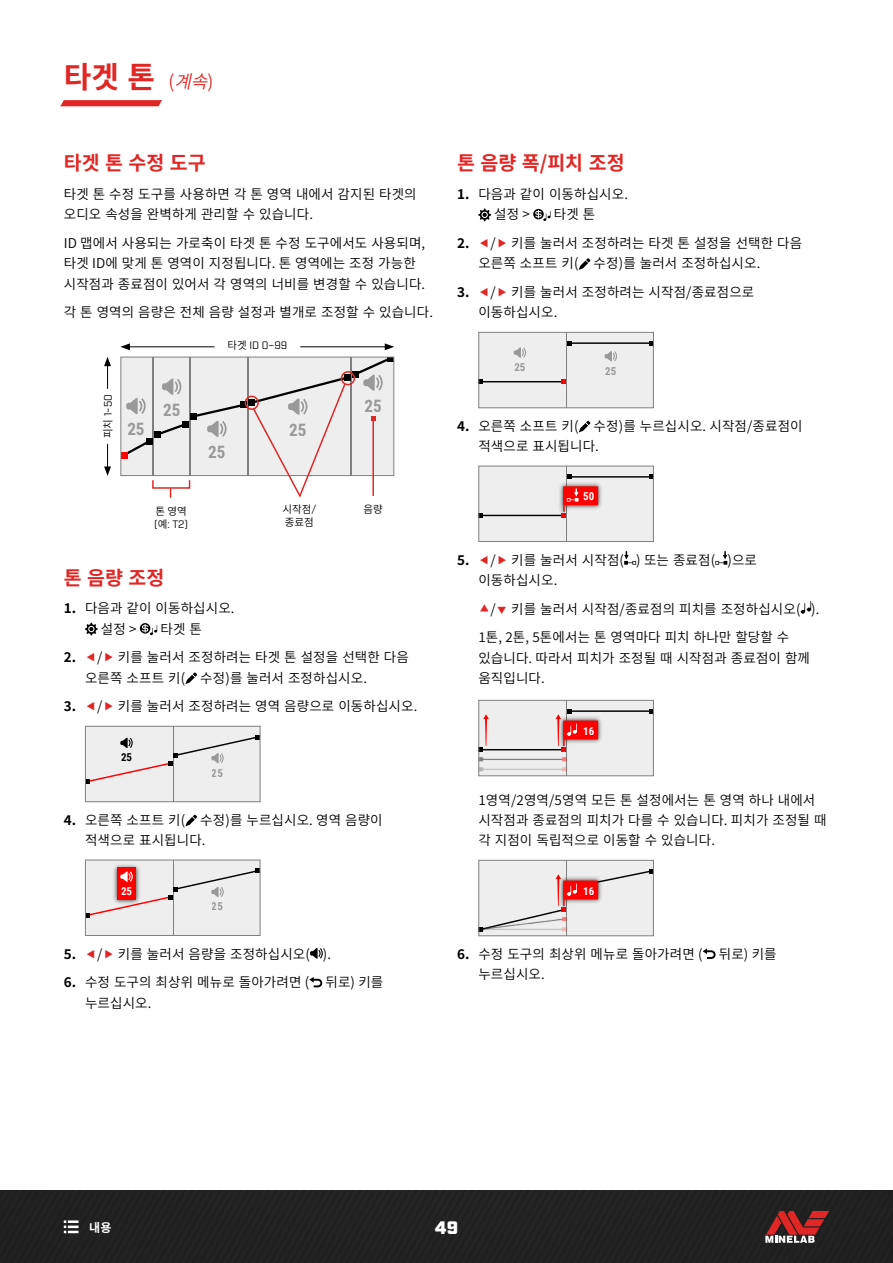
<style>
.page{position:relative;width:893px;height:1263px;background:#fff}
.page>*{position:absolute;margin:0;border:0;box-sizing:border-box;transform-origin:0 0}
.H1_NON-TOC{font:700 30px "Source Han Sans KR";color:#e12725}
.H2_TOC{font:700 19.5px "Source Han Sans KR";color:#e12725}
.t1{font:900 18px "Industry";color:#fff}
.t2{font:700 17.1px "Roboto Condensed";color:#999}
.Body{font:13.5px/20.2px "Source Han Sans KR";letter-spacing:.01em;color:#000}
.Body_Indent{font:13.5px/20.2px "Source Han Sans KR";letter-spacing:.01em;color:#000}
.t3{font:700 12px "Source Han Sans KR";color:#fff}
.t4{font:700 10.95px "Roboto Condensed";color:#999}
.t5{font:700 10.95px "Roboto Condensed";letter-spacing:.02em;color:#fff}
.t6{font:700 10.95px "Roboto Condensed";color:#000}
.Annotation_centre{font:10.5px/13.5px "Industry";color:#000}
.Annotation_centre-2{font:10.5px "Source Han Sans KR";color:#000}
.s1{font-weight:400;font-size:18px}
.s2{font-weight:400;font-style:italic;font-size:18px}
.s3{font-family:"Source Han Sans KR"}
.s4{font-family:"Industry"}
.s5{font-weight:700}
</style>
<div class="page">
<div style="left:0;top:1191px;width:893px;height:72px;background:#222"></div>
<svg style="left:60px;top:100px;width:102px;height:6px"></svg>
<svg style="left:765px;top:1211px;width:64px;height:32px;background:#863b3b"></svg>
<svg style="left:64px;top:1220px;width:15px;height:13px"></svg>
<svg style="left:121px;top:357px;width:273px;height:141px;background:#e5e2e2"></svg>
<div style="left:341px;top:371px;width:14px;height:14px;border:2px solid #e12725;border-radius:50%"></div>
<div style="left:245px;top:396px;width:14px;height:14px;border:2px solid #e12725;border-radius:50%"></div>
<hr style="left:300px;top:346px;width:87px;height:1px;background:#000">
<svg style="left:385px;top:343px;width:9px;height:7px"></svg>
<hr style="left:128px;top:346px;width:86px;height:1px;background:#000">
<svg style="left:120px;top:343px;width:10px;height:7px"></svg>
<svg style="left:104px;top:357px;width:7px;height:32px"></svg>
<svg style="left:104px;top:444px;width:7px;height:32px"></svg>
<svg style="left:85px;top:623px;width:13px;height:12px"></svg>
<svg style="left:140px;top:623px;width:17px;height:12px"></svg>
<svg style="left:185px;top:672px;width:12px;height:12px"></svg>
<div style="left:85px;top:726px;width:175px;height:76px;background:#eee"></div>
<hr style="left:173px;top:726px;width:1px;height:76px;background:#7f7f7f">
<svg style="left:87px;top:735px;width:171px;height:49px"></svg>
<div style="left:85px;top:726px;width:175px;height:76px;border:1px solid #808080"></div>
<svg style="left:185px;top:815px;width:12px;height:11px"></svg>
<div style="left:85px;top:860px;width:175px;height:75px;background:#eee"></div>
<img style="left:114px;top:864px;width:25px;height:5px">
<div style="left:117px;top:868px;width:19px;height:32px;background:#f00"></div>
<hr style="left:173px;top:860px;width:1px;height:75px;background:#7f7f7f">
<svg style="left:87px;top:869px;width:171px;height:48px"></svg>
<div style="left:85px;top:860px;width:175px;height:76px;border:1px solid #808080"></div>
<svg style="left:310px;top:948px;width:13px;height:10px"></svg>
<svg style="left:309px;top:977px;width:13px;height:10px"></svg>
<svg style="left:478px;top:209px;width:13px;height:12px"></svg>
<svg style="left:533px;top:209px;width:17px;height:12px"></svg>
<svg style="left:579px;top:258px;width:11px;height:12px"></svg>
<div style="left:479px;top:332px;width:174px;height:76px;background:#eee"></div>
<hr style="left:569px;top:342px;width:82px;height:2px;background:#000">
<svg style="left:567px;top:341px;width:4px;height:4px"></svg>
<hr style="left:566px;top:332px;width:1px;height:76px;background:#7f7f7f">
<hr style="left:481px;top:381px;width:83px;height:1px;background:#000">
<svg style="left:562px;top:379px;width:4px;height:5px"></svg>
<svg style="left:480px;top:379px;width:3px;height:5px"></svg>
<svg style="left:605px;top:351px;width:12px;height:10px"></svg>
<svg style="left:514px;top:347px;width:12px;height:11px"></svg>
<div style="left:478px;top:332px;width:176px;height:76px;border:1px solid #808080"></div>
<svg style="left:579px;top:421px;width:11px;height:11px"></svg>
<div style="left:479px;top:466px;width:174px;height:75px;background:#eee"></div>
<hr style="left:569px;top:476px;width:82px;height:2px;background:#000">
<svg style="left:567px;top:475px;width:4px;height:4px"></svg>
<hr style="left:566px;top:466px;width:1px;height:75px;background:#7f7f7f">
<hr style="left:481px;top:515px;width:83px;height:1px;background:#000">
<svg style="left:480px;top:513px;width:3px;height:5px"></svg>
<img style="left:557px;top:482px;width:45px;height:36px">
<svg style="left:562px;top:486px;width:36px;height:32px"></svg>
<div style="left:478px;top:466px;width:176px;height:76px;border:1px solid #808080"></div>
<svg style="left:624px;top:551px;width:12px;height:14px"></svg>
<svg style="left:715px;top:551px;width:12px;height:14px"></svg>
<svg style="left:801px;top:601px;width:10px;height:13px"></svg>
<div style="left:479px;top:700px;width:174px;height:76px;background:#eee"></div>
<hr style="left:569px;top:710px;width:82px;height:2px;background:#000">
<hr style="left:566px;top:700px;width:1px;height:76px;background:#7f7f7f">
<img style="left:480px;top:749px;width:88px;height:23px">
<img style="left:557px;top:717px;width:45px;height:36px">
<svg style="left:556px;top:709px;width:42px;height:43px"></svg>
<svg style="left:480px;top:714px;width:9px;height:38px"></svg>
<div style="left:478px;top:700px;width:176px;height:76px;border:1px solid #808080"></div>
<div style="left:479px;top:860px;width:174px;height:76px;background:#eee"></div>
<hr style="left:566px;top:860px;width:1px;height:76px;background:#7f7f7f">
<svg style="left:480px;top:869px;width:172px;height:62px"></svg>
<div style="left:478px;top:860px;width:176px;height:76px;border:1px solid #808080"></div>
<svg style="left:703px;top:948px;width:13px;height:11px"></svg>
<p class="H1_NON-TOC" style="left:64px;top:60px;width:156px">타 겟 톤 <span class="s1">(</span> <span class="s2">계속</span><span class="s1">)</span></p>
<p class="H2_TOC" style="left:64px;top:152px;width:143px">타겟 톤 수정 도구</p>
<p class="Body" style="left:64px;top:184px;width:354px">타겟 톤 수정 도구를 사용하면 각 톤 영역 내에서 감지된 타겟의 오디오 속성을 완벽하게 관리할 수 있습니다.</p>
<p class="Body" style="left:64px;top:233px;width:363px">ID 맵에서 사용되는 가로축이 타겟 톤 수정 도구에서도 사용되며, 타겟 ID에 맞게 톤 영역이 지정됩니다. 톤 영역에는 조정 가능한 시작점과 종료점이 있어서 각 영역의 너비를 변경할 수 있습니다.</p>
<p class="Body" style="left:64px;top:303px;width:369px">각 톤 영역의 음량은 전체 음량 설정과 별개로 조정할 수 있습니다.</p>
<p class="Annotation_centre" style="left:227px;top:339px;width:62px"><span class="s3">타겟</span> ID 0–99</p>
<p class="Annotation_centre" style="left:102px;top:438px;width:46px;rotate:-90deg"><span class="s3">피치</span> 1~50</p>
<p class="t2" style="left:127px;top:417px;width:19px">25</p>
<p class="t2" style="left:163px;top:398px;width:19px">25</p>
<p class="t2" style="left:364px;top:394px;width:19px">25</p>
<p class="t2" style="left:289px;top:418px;width:19px">25</p>
<p class="t2" style="left:208px;top:440px;width:19px">25</p>
<p class="Annotation_centre" style="left:154px;top:504px;width:35px"><span class="s3">톤 영역 </span>(<span class="s3">예</span>: T2)</p>
<p class="Annotation_centre-2" style="left:282px;top:503px;width:35px">시작점<span class="s4">/</span></p>
<p class="Annotation_centre-2" style="left:364px;top:503px;width:21px">음량</p>
<p class="Annotation_centre-2" style="left:285px;top:516px;width:30px">종료점</p>
<p class="H2_TOC" style="left:64px;top:566px;width:102px">톤 음량 조정</p>
<p class="Body" style="left:101px;top:599px;width:133px;text-indent:-37px"><span class="s5">1.</span> 다음과 같이 이동하십시오. 설정 &gt;</p>
<p class="Body" style="left:160px;top:619px;width:43px">타겟 톤</p>
<p class="Body" style="left:85px;top:648px;width:325px;text-indent:-21px"><span class="s5">2.</span> / 키를 눌러서 조정하려는 타겟 톤 설정을 선택한 다음 오른쪽 소프트 키( 수정)를 눌러서 조정하십시오.</p>
<p class="Body" style="left:64px;top:697px;width:353px"><span class="s5">3.</span> / 키를 눌러서 조정하려는 영역 음량으로 이동하십시오.</p>
<p class="t6" style="left:121px;top:750px;width:13px">25</p>
<p class="t4" style="left:212px;top:765px;width:13px">25</p>
<p class="Body" style="left:85px;top:810px;width:299px;text-indent:-21px"><span class="s5">4.</span> 오른쪽 소프트 키( 수정)를 누르십시오. 영역 음량이 적색으로 표시됩니다.</p>
<p class="t5" style="left:121px;top:884px;width:13px">25</p>
<p class="t4" style="left:212px;top:899px;width:13px">25</p>
<p class="Body" style="left:64px;top:944px;width:267px"><span class="s5">5.</span> / 키를 눌러서 음량을 조정하십시오( ).</p>
<p class="Body" style="left:85px;top:972px;width:300px;text-indent:-21px"><span class="s5">6.</span> 수정 도구의 최상위 메뉴로 돌아가려면 ( 뒤로) 키를 누르십시오.</p>
<p class="H2_TOC" style="left:457px;top:152px;width:169px">톤 음량 폭/피치 조정</p>
<p class="Body" style="left:494px;top:184px;width:133px;text-indent:-37px"><span class="s5">1.</span> 다음과 같이 이동하십시오. 설정 &gt;</p>
<p class="Body" style="left:554px;top:205px;width:43px">타겟 톤</p>
<p class="Body" style="left:478px;top:233px;width:325px;text-indent:-21px"><span class="s5">2.</span> / 키를 눌러서 조정하려는 타겟 톤 설정을 선택한 다음 오른쪽 소프트 키( 수정)를 눌러서 조정하십시오.</p>
<p class="Body" style="left:478px;top:282px;width:277px;text-indent:-21px"><span class="s5">3.</span> / 키를 눌러서 조정하려는 시작점/종료점으로 이동하십시오.</p>
<p class="t4" style="left:514px;top:360px;width:13px">25</p>
<p class="t4" style="left:605px;top:363px;width:13px">25</p>
<p class="Body" style="left:478px;top:416px;width:326px;text-indent:-21px"><span class="s5">4.</span> 오른쪽 소프트 키( 수정)를 누르십시오. 시작점/종료점이 적색으로 표시됩니다.</p>
<p class="t5" style="left:583px;top:489px;width:13px">50</p>
<p class="Body" style="left:478px;top:550px;width:280px;text-indent:-21px"><span class="s5">5.</span> / 키를 눌러서 시작점( ) 또는 종료점( )으로 이동하십시오.</p>
<p class="Body_Indent" style="left:491px;top:599px;width:328px">/ 키를 눌러서 시작점/종료점의 피치를 조정하십시오( ).</p>
<p class="Body_Indent" style="left:478px;top:628px;width:333px">1톤, 2톤, 5톤에서는 톤 영역마다 피치 하나만 할당할 수 있습니다. 따라서 피치가 조정될 때 시작점과 종료점이 함께 움직입니다.</p>
<p class="t5" style="left:583px;top:723px;width:13px">16</p>
<p class="Body_Indent" style="left:478px;top:790px;width:350px">1영역/2영역/5영역 모든 톤 설정에서는 톤 영역 하나 내에서 시작점과 종료점의 피치가 다를 수 있습니다. 피치가 조정될 때 각 지점이 독립적으로 이동할 수 있습니다.</p>
<p class="t5" style="left:583px;top:883px;width:13px">16</p>
<p class="Body" style="left:478px;top:944px;width:300px;text-indent:-21px"><span class="s5">6.</span> 수정 도구의 최상위 메뉴로 돌아가려면 ( 뒤로) 키를 누르십시오.</p>
<p class="t3" style="left:89px;top:1220px;width:24px">내용</p>
<h3 class="t1" style="left:435px;top:1217px;width:25px">49</h3>
</div>
